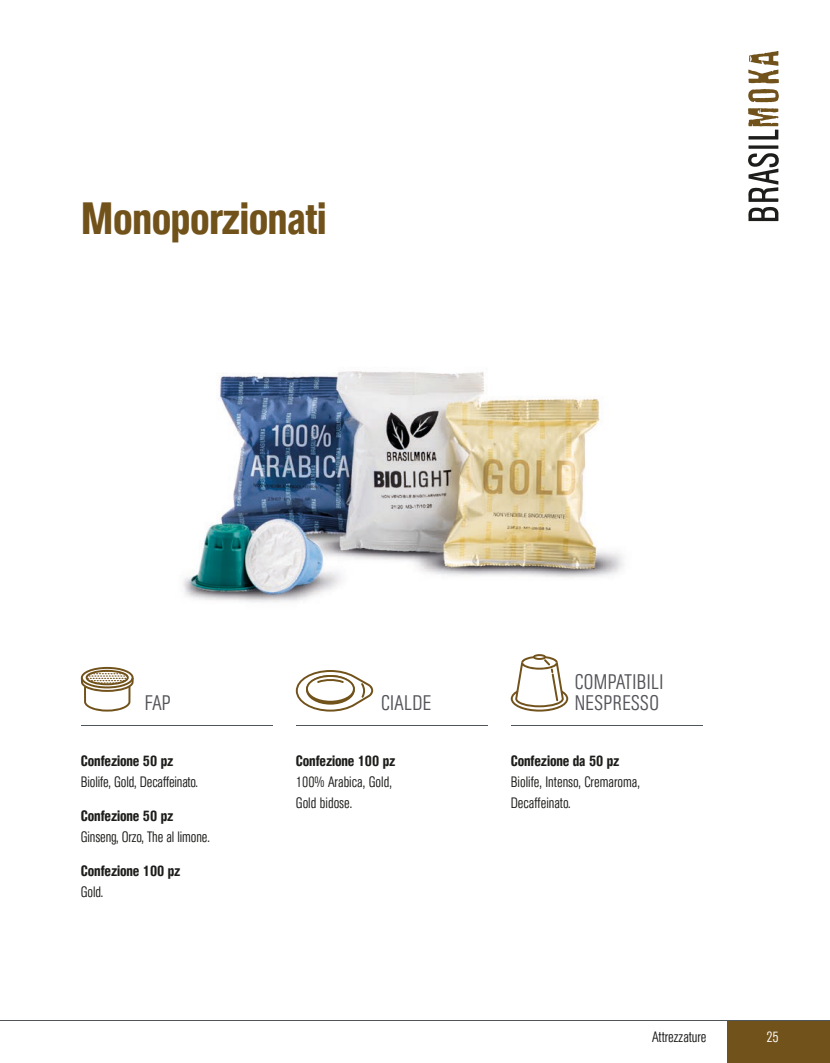
<style>
.page{position:relative;width:830px;height:1063px;background:#fff}
.page>*{position:absolute;margin:0;border:0;box-sizing:border-box;transform-origin:0 0}
.t1{font:500 condensed 45px "AG Book Pro";letter-spacing:-.01em;color:#71521b}
.t2{font:300 condensed 21px/21px "AG Book Pro";letter-spacing:.02em;color:#54555a}
.t3{font:300 condensed 15px/21.1px "AG Book Pro";color:#1d1d1b}
.t4{font:500 condensed 15px "AG Book Pro";letter-spacing:-.01em;color:#1d1d1b}
.t5{font:300 condensed 15px "AG Book Pro";color:#fff}
</style>
<div class="page">
<div style="left:727px;top:1020px;width:102px;height:43px;background:#71521b"></div>
<svg style="left:748px;top:51px;width:30px;height:32px"></svg>
<svg style="left:748px;top:89px;width:30px;height:13px"></svg>
<svg style="left:748px;top:108px;width:30px;height:113px"></svg>
<hr style="left:0;top:1020px;width:829px;height:1px;background:#50575c">
<svg style="left:81px;top:667px;width:53px;height:45px"></svg>
<svg style="left:510px;top:654px;width:58px;height:58px"></svg>
<svg style="left:296px;top:670px;width:77px;height:42px"></svg>
<hr style="left:81px;top:725px;width:191px;height:1px;background:#50575c">
<hr style="left:296px;top:725px;width:191px;height:1px;background:#50575c">
<hr style="left:510px;top:725px;width:192px;height:1px;background:#50575c">
<img style="left:182px;top:371px;width:442px;height:232px">
<h1 class="t1" style="left:81px;top:189px;width:247px">Monoporzionati</h1>
<h2 class="t2" style="left:145px;top:692px;width:27px">FAP</h2>
<h2 class="t2" style="left:381px;top:692px;width:52px">CIALDE</h2>
<p class="t4" style="left:81px;top:751px;width:94px">Confezione 50 pz</p>
<p class="t3" style="left:81px;top:771px;width:119px">Biolife, Gold, Decaffeinato.</p>
<p class="t4" style="left:81px;top:806px;width:94px">Confezione 50 pz</p>
<p class="t3" style="left:81px;top:826px;width:130px">Ginseng, Orzo, The al limone.</p>
<p class="t4" style="left:81px;top:861px;width:101px">Confezione 100 pz</p>
<p class="t3" style="left:81px;top:881px;width:24px">Gold.</p>
<p class="t4" style="left:296px;top:751px;width:101px">Confezione 100 pz</p>
<p class="t3" style="left:296px;top:771px;width:97px">100% Arabica, Gold,<br>Gold bidose.</p>
<h2 class="t2" style="left:574px;top:671px;width:90px">COMPATIBILI<br>NESPRESSO</h2>
<p class="t4" style="left:510px;top:751px;width:110px">Confezione da 50 pz</p>
<p class="t3" style="left:510px;top:771px;width:131px">Biolife, Intenso, Cremaroma,<br>Decaffeinato.</p>
<p class="t3" style="left:651px;top:1026px;width:56px">Attrezzature</p>
<p class="t5" style="left:766px;top:1027px;width:14px">25</p>
</div>
